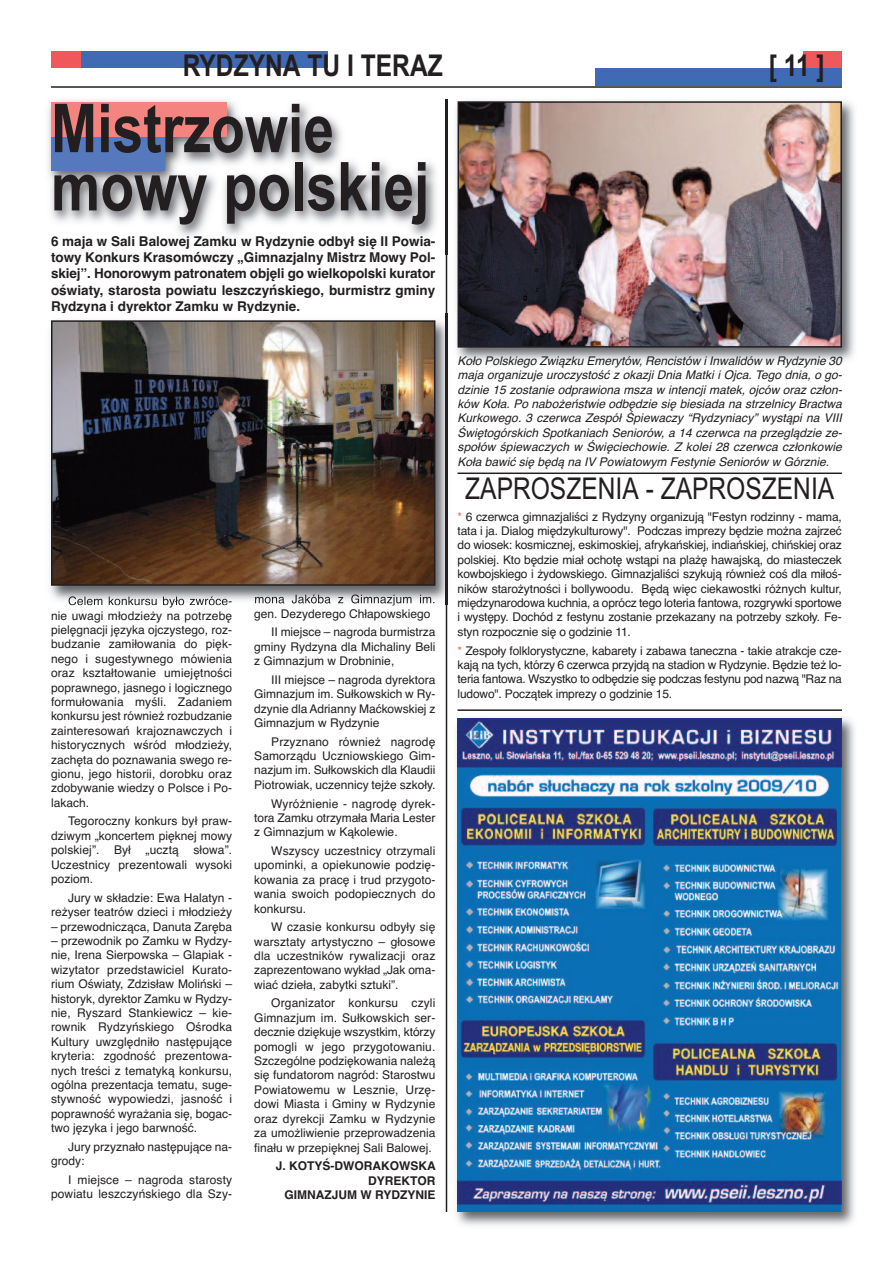
<style>
.page{position:relative;width:893px;height:1263px;background:#fff}
.page>*{position:absolute;margin:0;border:0;box-sizing:border-box;transform-origin:0 0}
.t1{font:700 67.5px/58.2px "Arial Narrow";color:#231f20}
.t2{font:30px "Arial Narrow";color:#231f20}
.t3{font:700 30px "Arial Narrow";color:#231f20}
.t4{font:700 13.5px/16.2px "Helvetica";color:#231f20;text-align:justify}
.t5{font:12px/14.4px "Helvetica";color:#231f20;text-align:justify}
.t6{font:italic 12px/14.4px "Helvetica";color:#231f20;text-align:justify}
.t7{font:700 12px/14.4px "Helvetica";color:#231f20;text-align:right}
.s1{color:#f0595b}
</style>
<div class="page">
<div style="left:595px;top:68px;width:247px;height:17px;background:#406ab4"></div>
<div style="left:51px;top:51px;width:94px;height:16px;background:#f0595b"></div>
<div style="left:81px;top:51px;width:247px;height:16px;background:#406ab4"></div>
<div style="left:804px;top:51px;width:38px;height:17px;background:#f0595b"></div>
<hr style="left:51px;top:86px;width:791px;height:2px;background:#231f20">
<img style="left:456px;top:101px;width:399px;height:260px">
<img style="left:461px;top:104px;width:378px;height:241px">
<div style="left:458px;top:101px;width:384px;height:247px;border:2px solid #231f20"></div>
<hr style="left:446px;top:100px;width:1px;height:1112px;background:#231f20">
<hr style="left:458px;top:472px;width:384px;height:2px;background:#231f20">
<img style="left:48px;top:99px;width:400px;height:156px">
<img style="left:446px;top:100px;width:1px;height:155px">
<div style="left:51px;top:136px;width:114px;height:35px;background:#5679bd"></div>
<div style="left:51px;top:102px;width:175px;height:34px;background:#f38480"></div>
<img style="left:50px;top:314px;width:398px;height:291px">
<img style="left:446px;top:314px;width:1px;height:291px">
<img style="left:69px;top:596px;width:86px;height:9px">
<img style="left:255px;top:594px;width:74px;height:9px">
<img style="left:54px;top:323px;width:378px;height:260px">
<div style="left:51px;top:320px;width:384px;height:266px;border:2px solid #231f20"></div>
<img style="left:456px;top:718px;width:399px;height:508px">
<img style="left:458px;top:718px;width:384px;height:494px">
<hr style="left:458px;top:709px;width:384px;height:2px;background:#231f20">
<h2 class="t3" style="left:183px;top:49px;width:262px">RYDZYNA TU I TERAZ</h2>
<h2 class="t3" style="left:769px;top:49px;width:58px">[11]</h2>
<h1 class="t1" style="left:51px;top:100px;width:380px">Mistrzowie mowy polskiej</h1>
<p class="t4" style="left:51px;top:233px;width:386px">6 maja w Sali Balowej Zamku w Rydzynie odbył się II Powia&shy;towy Konkurs Krasomówczy „Gimnazjalny Mistrz Mowy Pol&shy;skiej”. Honorowym patronatem objęli go wielkopolski kurator oświaty, starosta powiatu leszczyńskiego, burmistrz gminy Rydzyna i dyrektor Zamku w Rydzynie.</p>
<p class="t5" style="left:51px;top:608px;width:183px">nie uwagi młodzieży na potrzebę pielęgnacji języka ojczystego, roz&shy;budzanie zamiłowania do pięk&shy;nego i sugestywnego mówienia oraz kształtowanie umiejętności poprawnego, jasnego i logicznego formułowania myśli. Zadaniem konkursu jest również rozbudzanie zainteresowań krajoznawczych i historycznych wśród młodzieży, zachęta do poznawania swego re&shy;gionu, jego historii, dorobku oraz zdobywanie wiedzy o Polsce i Po&shy;lakach.</p>
<p class="t5" style="left:51px;top:814px;width:183px;text-indent:17px">Tegoroczny konkurs był praw&shy;dziwym „koncertem pięknej mowy polskiej”. Był „ucztą słowa”.<br>Uczestnicy prezentowali wysoki poziom.</p>
<p class="t5" style="left:51px;top:890px;width:183px;text-align:right">Jury w składzie: Ewa Halatyn - reżyser teatrów dzieci i młodzieży</p>
<p class="t5" style="left:51px;top:919px;width:183px">– przewodnicząca, Danuta Zaręba</p>
<p class="t5" style="left:51px;top:933px;width:183px">– przewodnik po Zamku w Rydzy&shy;nie, Irena Sierpowska – Glapiak - wizytator przedstawiciel Kurato&shy;rium Oświaty, Zdzisław Moliński – historyk, dyrektor Zamku w Rydzy&shy;nie, Ryszard Stankiewicz – kie&shy;rownik Rydzyńskiego Ośrodka Kultury uwzględniło następujące kryteria: zgodność prezentowa&shy;nych treści z tematyką konkursu, ogólna prezentacja tematu, suge&shy;stywność wypowiedzi, jasność i poprawność wyrażania się, bogac&shy;two języka i jego barwność.</p>
<p class="t5" style="left:51px;top:1139px;width:183px;text-indent:17px">Jury przyznało następujące na&shy;grody:</p>
<p class="t5" style="left:51px;top:1172px;width:183px;text-align:right">I miejsce – nagroda starosty powiatu leszczyńskiego dla Szy-</p>
<p class="t5" style="left:271px;top:604px;width:166px;line-height:18.6px;text-indent:-17px">gen. Dezyderego Chłapowskiego<br>II miejsce – nagroda burmistrza</p>
<p class="t5" style="left:254px;top:639px;width:183px">gminy Rydzyna dla Michaliny Beli z Gimnazjum w Drobninie,</p>
<p class="t5" style="left:254px;top:672px;width:183px;text-indent:17px">III miejsce – nagroda dyrektora Gimnazjum im. Sułkowskich w Ry&shy;dzynie dla Adrianny Maćkowskiej z Gimnazjum w Rydzynie</p>
<p class="t5" style="left:254px;top:734px;width:183px;text-indent:17px">Przyznano również nagrodę Samorządu Uczniowskiego Gim&shy;nazjum im. Sułkowskich dla Klaudii Piotrowiak, uczennicy tejże szkoły.</p>
<p class="t5" style="left:254px;top:796px;width:183px;text-indent:17px">Wyróżnienie - nagrodę dyrek&shy;tora Zamku otrzymała Maria Lester z Gimnazjum w Kąkolewie.</p>
<p class="t5" style="left:254px;top:844px;width:183px;text-indent:17px">Wszyscy uczestnicy otrzymali upominki, a opiekunowie podzię&shy;kowania za pracę i trud przygoto&shy;wania swoich podopiecznych do konkursu.</p>
<p class="t5" style="left:254px;top:920px;width:183px;text-indent:17px">W czasie konkursu odbyły się warsztaty artystyczno – głosowe dla uczestników rywalizacji oraz zaprezentowano wykład „Jak oma&shy;wiać dzieła, zabytki sztuki”.</p>
<p class="t5" style="left:254px;top:996px;width:183px;text-indent:17px">Organizator konkursu czyli Gimnazjum im. Sułkowskich ser&shy;decznie dziękuje wszystkim, którzy pomogli w jego przygotowaniu.<br>Szczególne podziękowania należą się fundatorom nagród: Starostwu Powiatowemu w Lesznie, Urzę&shy;dowi Miasta i Gminy w Rydzynie oraz dyrekcji Zamku w Rydzynie za umożliwienie przeprowadzenia finału w przepięknej Sali Balowej.</p>
<p class="t7" style="left:276px;top:1159px;width:161px">J. KOTYŚ-DWORAKOWSKA<br>DYREKTOR<br>GIMNAZJUM W RYDZYNIE</p>
<p class="t6" style="left:458px;top:353px;width:386px">Koło Polskiego Związku Emerytów, Rencistów i Inwalidów w Rydzynie 30 maja organizuje uroczystość z okazji Dnia Matki i Ojca. Tego dnia, o go&shy;dzinie 15 zostanie odprawiona msza w intencji matek, ojców oraz człon&shy;ków Koła. Po nabożeństwie odbędzie się biesiada na strzelnicy Bractwa Kurkowego. 3 czerwca Zespół Śpiewaczy “Rydzyniacy” wystąpi na VIII Świętogórskich Spotkaniach Seniorów, a 14 czerwca na przeglądzie ze&shy;społów śpiewaczych w Święciechowie. Z kolei 28 czerwca członkowie Koła bawić się będą na IV Powiatowym Festynie Seniorów w Górznie.</p>
<h2 class="t2" style="left:465px;top:471px;width:371px">ZAPROSZENIA - ZAPROSZENIA</h2>
<p class="t5" style="left:458px;top:509px;width:386px"><span class="s1">*</span> 6 czerwca gimnazjaliści z Rydzyny organizują "Festyn rodzinny - mama, tata i ja. Dialog międzykulturowy". Podczas imprezy będzie można zajrzeć do wiosek: kosmicznej, eskimoskiej, afrykańskiej, indiańskiej, chińskiej oraz polskiej. Kto będzie miał ochotę wstąpi na plażę hawajską, do miasteczek kowbojskiego i żydowskiego. Gimnazjaliści szykują również coś dla miłoś&shy;ników starożytności i bollywoodu. Będą więc ciekawostki różnych kultur, międzynarodowa kuchnia, a oprócz tego loteria fantowa, rozgrywki sportowe i występy. Dochód z festynu zostanie przekazany na potrzeby szkoły. Fe&shy;styn rozpocznie się o godzinie 11.</p>
<p class="t5" style="left:458px;top:643px;width:386px"><span class="s1">*</span> Zespoły folklorystyczne, kabarety i zabawa taneczna - takie atrakcje cze&shy;kają na tych, którzy 6 czerwca przyjdą na stadion w Rydzynie. Będzie też lo&shy;teria fantowa. Wszystko to odbędzie się podczas festynu pod nazwą "Raz na ludowo". Początek imprezy o godzinie 15.</p>
</div>
